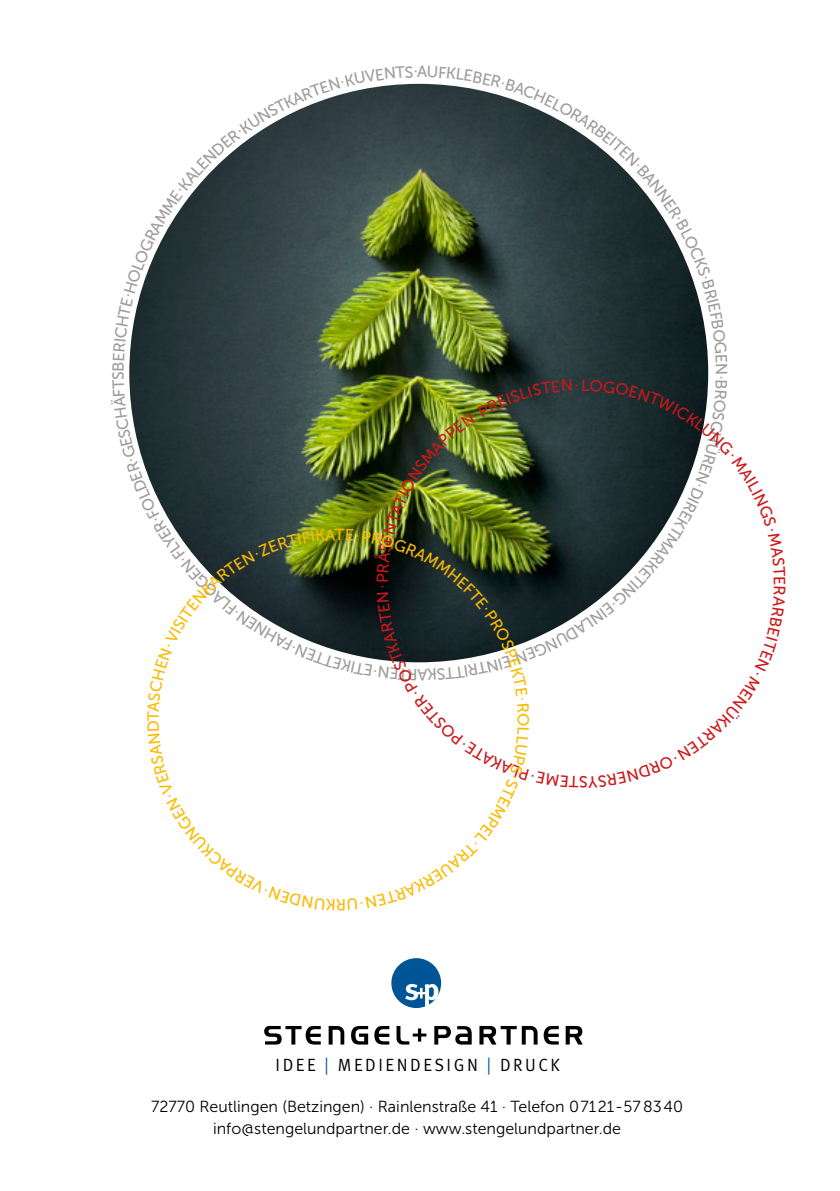
<style>
.page{position:relative;width:840px;height:1191px;background:#fff}
.page>*{position:absolute;margin:0;border:0;box-sizing:border-box;transform-origin:0 0}
.t1{font:17.8px "Meta Pro Norm";letter-spacing:.15em;color:#000;scale:.95 1}
.t2{font:16px/22px "Museo Sans 300";color:#000;text-align:center}
.t3{font:16px "Museo Sans 500";color:#9d9d9c}
.s1{color:#005597}
</style>
<div class="page">
<svg style="left:264px;top:1026px;width:56px;height:18px"></svg>
<svg style="left:374px;top:1026px;width:15px;height:18px"></svg>
<svg style="left:543px;top:1026px;width:15px;height:18px"></svg>
<svg style="left:351px;top:1026px;width:17px;height:18px"></svg>
<svg style="left:396px;top:1026px;width:30px;height:18px"></svg>
<svg style="left:434px;top:1026px;width:37px;height:18px"></svg>
<svg style="left:565px;top:1026px;width:17px;height:18px"></svg>
<svg style="left:328px;top:1026px;width:16px;height:18px"></svg>
<svg style="left:479px;top:1026px;width:58px;height:18px"></svg>
<div style="left:391px;top:958px;width:50px;height:50px;background:#005597;border-radius:50%"></div>
<svg style="left:399px;top:984px;width:39px;height:22px"></svg>
<svg style="left:129px;top:83px;width:580px;height:580px"></svg>
<p class="t3" style="left:110px;top:380px;width:10px;rotate:-90deg">S</p>
<p class="t3" style="left:417px;top:63px;width:12px">A</p>
<p class="t3" style="left:427px;top:683px;width:12px;rotate:180deg">A</p>
<p class="t1" style="left:275px;top:1051px;width:300px">IDEE <span class="s1">|</span> MEDIENDESIGN <span class="s1">|</span> DRUCK</p>
<p class="t2" style="left:151px;top:1096px;width:533px">72770 Reutlingen (Betzingen) · Rainlenstraße 41 · Telefon 0 71 21 - 57 83 40 info@stengelundpartner.de · www.stengelundpartner.de</p>
</div>
